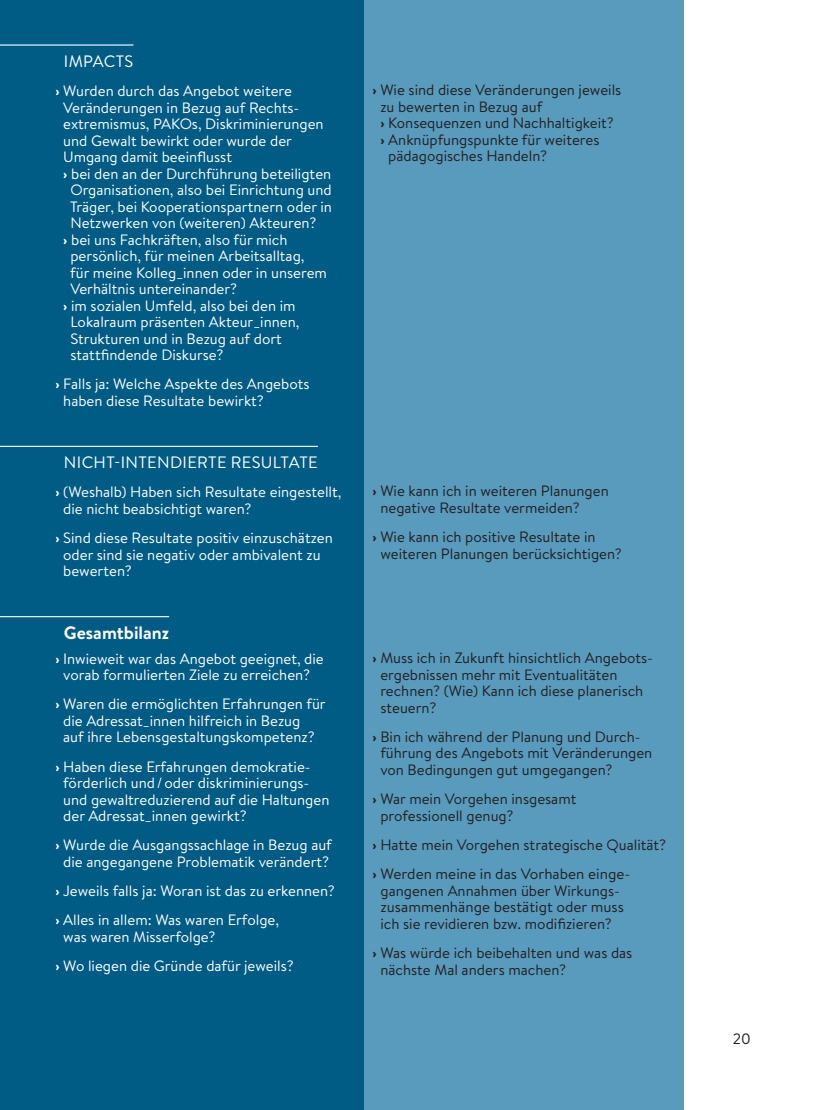
<style>
.page{position:relative;width:813px;height:1110px;background:#fff}
.page>*{position:absolute;margin:0;border:0;box-sizing:border-box;transform-origin:0 0}
.t1{font:700 18px "Brandon Text";color:#fff}
.t2{font:16.5px "Brandon Text";color:#fff}
.t3{font:15px/16.5px "Brandon Text";color:#fff}
.t4{font:15px/16.5px "Brandon Text";color:#231f20}
.s1{font-weight:700}
</style>
<div class="page">
<div style="left:0;top:0;width:364px;height:1110px;background:#005b85"></div>
<div style="left:364px;top:0;width:318px;height:1110px;background:#599bbc"></div>
<hr style="left:0;top:44px;width:133px;height:2px;background:#fff">
<hr style="left:0;top:446px;width:318px;height:1px;background:#fff">
<hr style="left:0;top:616px;width:169px;height:1px;background:#fff">
<p class="t2" style="left:64px;top:50px;width:17px">Impacts</p>
<p class="t3" style="left:55px;top:82px;width:238px"><span class="s1">›</span> Wurden durch das Angebot weitere</p>
<p class="t3" style="left:63px;top:99px;width:235px">Veränderungen in Bezug auf Rechts-</p>
<p class="t3" style="left:63px;top:115px;width:262px">extremismus, PAKOs, Diskriminierungen</p>
<p class="t3" style="left:63px;top:132px;width:230px">und Gewalt bewirkt oder wurde der</p>
<p class="t3" style="left:63px;top:148px;width:170px">Umgang damit beeinflusst</p>
<p class="t3" style="left:63px;top:165px;width:269px"><span class="s1">›</span> bei den an der Durchführung beteiligten</p>
<p class="t3" style="left:70px;top:181px;width:262px">Organisationen, also bei Einrichtung und</p>
<p class="t3" style="left:70px;top:198px;width:263px">Träger, bei Kooperationspartnern oder in</p>
<p class="t3" style="left:70px;top:214px;width:247px">Netzwerken von (weiteren) Akteuren?</p>
<p class="t3" style="left:63px;top:231px;width:226px"><span class="s1">›</span> bei uns Fachkräften, also für mich</p>
<p class="t3" style="left:70px;top:247px;width:235px">persönlich, für meinen Arbeitsalltag,</p>
<p class="t3" style="left:70px;top:264px;width:258px">für meine Kolleg_innen oder in unserem</p>
<p class="t3" style="left:70px;top:280px;width:168px">Verhältnis untereinander?</p>
<p class="t3" style="left:63px;top:297px;width:234px"><span class="s1">›</span> im sozialen Umfeld, also bei den im</p>
<p class="t3" style="left:70px;top:313px;width:230px">Lokalraum präsenten Akteur_innen,</p>
<p class="t3" style="left:70px;top:330px;width:213px">Strukturen und in Bezug auf dort</p>
<p class="t3" style="left:70px;top:346px;width:154px">stattfindende Diskurse?</p>
<p class="t3" style="left:63px;top:375px;width:247px;text-indent:-8px"><span class="s1">›</span> Falls ja: Welche Aspekte des Angebots haben diese Resultate bewirkt?</p>
<p class="t2" style="left:64px;top:451px;width:23px">Nicht</p>
<p class="t2" style="left:114px;top:451px;width:17px">-intendierte</p>
<p class="t2" style="left:231px;top:451px;width:22px">Resultate</p>
<p class="t3" style="left:63px;top:483px;width:279px;text-indent:-8px"><span class="s1">›</span> (Weshalb) Haben sich Resultate eingestellt, die nicht beabsichtigt waren?</p>
<p class="t3" style="left:63px;top:529px;width:271px;text-indent:-8px"><span class="s1">›</span> Sind diese Resultate positiv einzuschätzen oder sind sie negativ oder ambivalent zu bewerten?</p>
<p class="t1" style="left:64px;top:620px;width:107px">Gesamtbilanz</p>
<p class="t3" style="left:55px;top:649px;width:270px;text-align:center"><span class="s1">›</span> Inwieweit war das Angebot geeignet, die vorab formulierten Ziele zu erreichen?</p>
<p class="t3" style="left:63px;top:695px;width:264px;text-indent:-8px"><span class="s1">›</span> Waren die ermöglichten Erfahrungen für die Adressat_innen hilfreich in Bezug<br>auf ihre Lebensgestaltungskompetenz?</p>
<p class="t3" style="left:63px;top:757px;width:267px;text-indent:-8px"><span class="s1">›</span> Haben diese Erfahrungen demokratie&shy;förderlich und/oder diskriminierungs&shy;und gewaltreduzierend auf die Haltungen der Adressat_innen gewirkt?</p>
<p class="t3" style="left:55px;top:836px;width:278px;text-align:center"><span class="s1">›</span> Wurde die Ausgangssachlage in Bezug auf die angegangene Problematik verändert?</p>
<p class="t3" style="left:55px;top:876px;width:281px;line-height:29.2px"><span class="s1">›</span> Jeweils falls ja: Woran ist das zu erkennen? <span class="s1">›</span> Alles in allem: Was waren Erfolge,</p>
<p class="t3" style="left:55px;top:921px;width:240px;line-height:29.2px;text-indent:8px">was waren Misserfolge?<br><span class="s1">›</span> Wo liegen die Gründe dafür jeweils?</p>
<p class="t4" style="left:372px;top:81px;width:250px"><span class="s1">›</span> Wie sind diese Veränderungen jeweils</p>
<p class="t4" style="left:380px;top:98px;width:163px">zu bewerten in Bezug auf</p>
<p class="t4" style="left:380px;top:114px;width:235px"><span class="s1">›</span> Konsequenzen und Nachhaltigkeit?</p>
<p class="t4" style="left:380px;top:131px;width:220px"><span class="s1">›</span> Anknüpfungspunkte für weiteres</p>
<p class="t4" style="left:388px;top:147px;width:160px">pädagogisches Handeln?</p>
<p class="t4" style="left:380px;top:482px;width:230px;text-indent:-8px"><span class="s1">›</span> Wie kann ich in weiteren Planungen negative Resultate vermeiden?</p>
<p class="t4" style="left:380px;top:528px;width:243px;text-indent:-8px"><span class="s1">›</span> Wie kann ich positive Resultate in weiteren Planungen berücksichtigen?</p>
<p class="t4" style="left:380px;top:649px;width:272px;text-indent:-8px"><span class="s1">›</span> Muss ich in Zukunft hinsichtlich Angebots&shy;ergebnissen mehr mit Eventualitäten rechnen? (Wie) Kann ich diese planerisch steuern?</p>
<p class="t4" style="left:380px;top:728px;width:273px;text-indent:-8px"><span class="s1">›</span> Bin ich während der Planung und Durch&shy;führung des Angebots mit Veränderungen von Bedingungen gut umgegangen?</p>
<p class="t4" style="left:380px;top:790px;width:197px;text-indent:-8px"><span class="s1">›</span> War mein Vorgehen insgesamt professionell genug?</p>
<p class="t4" style="left:372px;top:829px;width:295px;line-height:29.2px"><span class="s1">›</span> Hatte mein Vorgehen strategische Qualität? <span class="s1">›</span> Werden meine in das Vorhaben einge-</p>
<p class="t4" style="left:380px;top:882px;width:245px">gangenen Annahmen über Wirkungs&shy;zusammenhänge bestätigt oder muss ich sie revidieren bzw. modifizieren?</p>
<p class="t4" style="left:380px;top:944px;width:253px;text-indent:-8px"><span class="s1">›</span> Was würde ich beibehalten und was das nächste Mal anders machen?</p>
<p class="t4" style="left:732px;top:1030px;width:19px">20</p>
</div>
